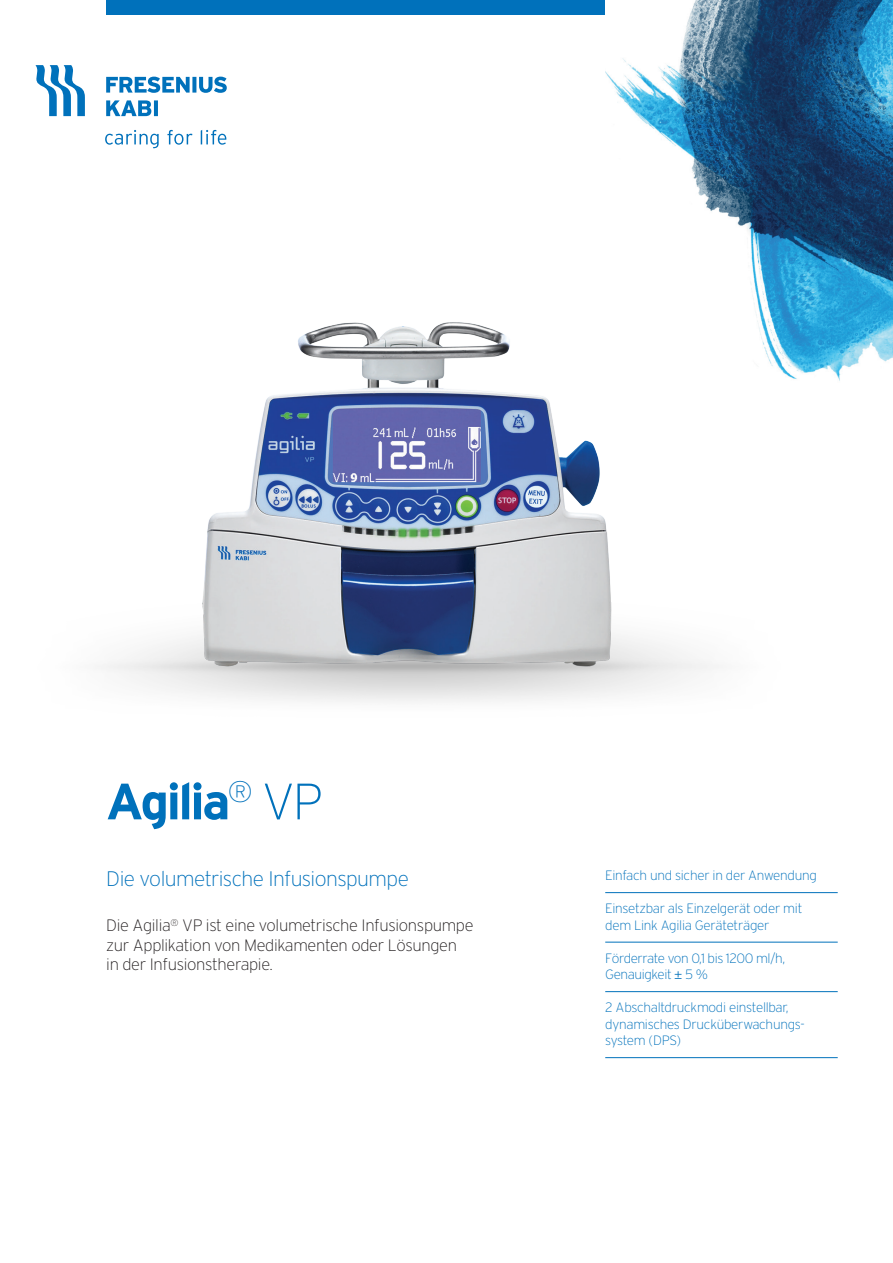
<style>
.page{position:relative;width:893px;height:1263px;background:#fff}
.page>*{position:absolute;margin:0;border:0;box-sizing:border-box;transform-origin:0 0}
.t1{font:700 51px "Interstate";letter-spacing:-.05em;color:#0071bb}
.t2{font:200 21px "Interstate";letter-spacing:-.03em;color:#0071bb}
.t3{font:200 16.5px/19.5px "Interstate";letter-spacing:-.02em;color:#231f20}
.t4{font:200 13.5px/16.5px "Interstate";letter-spacing:-.02em;color:#0071bb}
.s1{font-weight:200}
.s2{font-family:"Myriad Pro";font-weight:400;font-style:italic}
</style>
<div class="page">
<div style="left:106px;top:0;width:499px;height:15px;background:#0071bb"></div>
<img style="left:605px;top:0;width:288px;height:381px">
<svg style="left:35px;top:65px;width:50px;height:51px"></svg>
<svg style="left:106px;top:100px;width:52px;height:16px"></svg>
<svg style="left:106px;top:77px;width:121px;height:16px"></svg>
<svg style="left:105px;top:130px;width:121px;height:18px"></svg>
<hr style="left:605px;top:892px;width:233px;height:1px;background:#0071bb">
<hr style="left:605px;top:942px;width:233px;height:1px;background:#0071bb">
<hr style="left:605px;top:991px;width:233px;height:1px;background:#0071bb">
<hr style="left:605px;top:1057px;width:233px;height:1px;background:#0071bb">
<img style="left:97px;top:307px;width:698px;height:395px">
<h1 class="t1" style="left:106px;top:773px;width:219px">Agilia<sup>®</sup> <span class="s1">VP</span></h1>
<h2 class="t2" style="left:106px;top:867px;width:304px">Die volumetrische Infusionspumpe</h2>
<p class="t3" style="left:106px;top:916px;width:369px">Die Agilia<sup>®</sup> VP ist eine volumetrische Infusionspumpe zur Applikation von Medikamenten oder Lösungen in der Infusionstherapie.</p>
<p class="t4" style="left:605px;top:867px;width:213px">Einfach und sicher in der Anwendung</p>
<p class="t4" style="left:605px;top:900px;width:199px">Einsetzbar als Einzelgerät oder mit dem Link Agilia Geräteträger</p>
<p class="t4" style="left:605px;top:950px;width:181px">Förderrate von 0,1 bis 1200 ml/h,<br>Genauigkeit <span class="s2">±</span> 5 %</p>
<p class="t4" style="left:605px;top:999px;width:201px">2 Abschaltdruckmodi einstellbar, dynamisches Drucküberwachungs&shy;system (DPS)</p>
</div>
